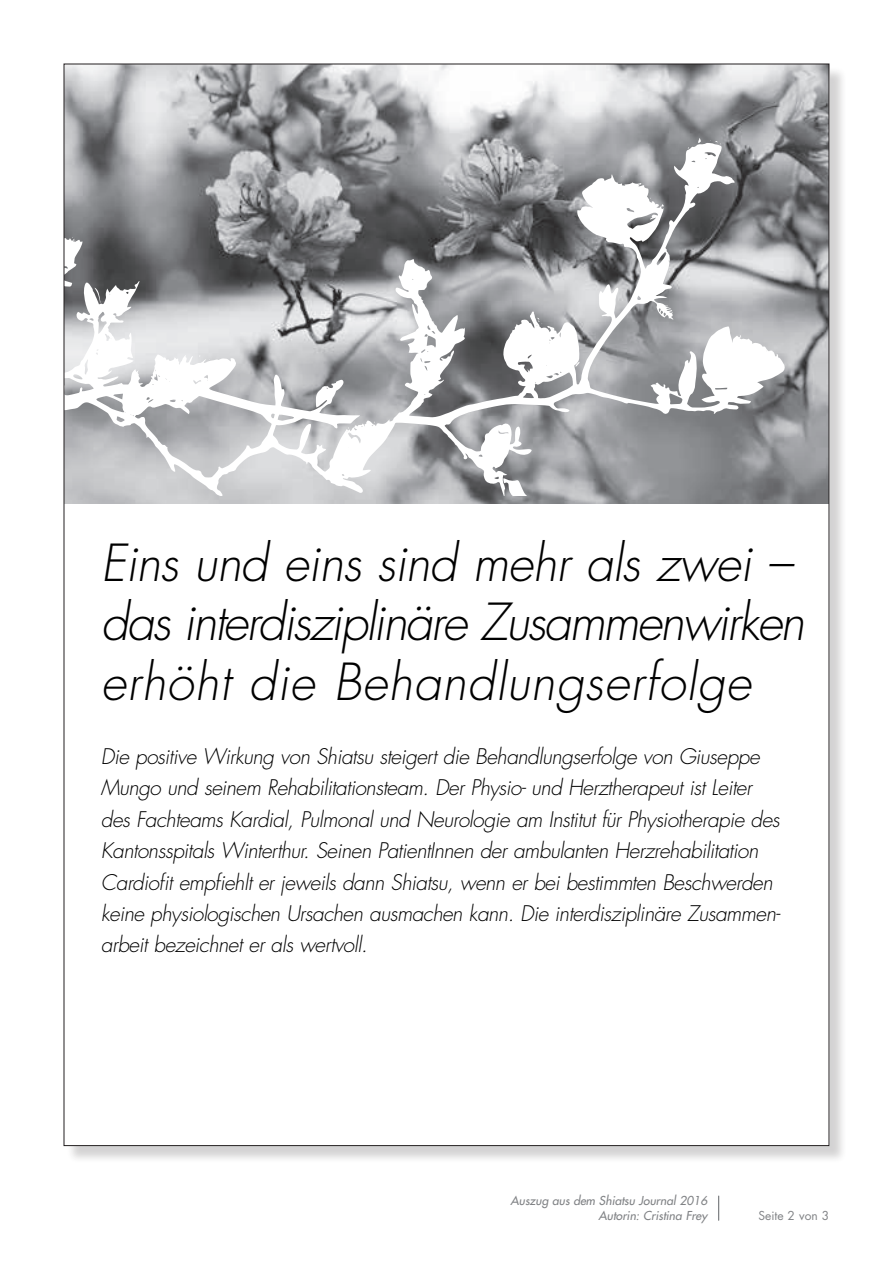
<style>
.page{position:relative;width:893px;height:1263px;background:#fff}
.page>*{position:absolute;margin:0;border:0;box-sizing:border-box;transform-origin:0 0}
.t1{font:italic 300 49.65px/59.7px "Futura";letter-spacing:-.015em;color:#000}
.t2{font:italic 300 21px/31.3px "Futura";letter-spacing:-.025em;color:#000}
.gs_rechts{font:italic 500 12px "Futura Std";color:#808285}
.t3{font:12px "Futura Std";color:#808285}
</style>
<div class="page">
<svg style="left:718px;top:1196px;width:1px;height:24px"></svg>
<div style="left:66px;top:66px;width:781px;height:1097px;background:#231f20;opacity:.2"></div>
<div style="left:64px;top:64px;width:765px;height:1081px;background:#fff"></div>
<img style="left:66px;top:66px;width:761px;height:437px">
<svg style="left:66px;top:143px;width:719px;height:352px"></svg>
<svg style="left:503px;top:478px;width:26px;height:17px"></svg>
<svg style="left:94px;top:288px;width:6px;height:15px"></svg>
<svg style="left:698px;top:138px;width:3px;height:5px"></svg>
<svg style="left:575px;top:362px;width:5px;height:5px"></svg>
<svg style="left:66px;top:233px;width:17px;height:54px"></svg>
<svg style="left:537px;top:318px;width:6px;height:6px"></svg>
<svg style="left:710px;top:140px;width:11px;height:4px"></svg>
<p class="t1" style="left:101px;top:533px;width:705px">Eins und eins sind mehr als zwei – das interdisziplinäre Zusammenwirken erhöht die Behandlungserfolge</p>
<p class="t2" style="left:101px;top:741px;width:681px">Die positive Wirkung von Shiatsu steigert die Behandlungserfolge von Giuseppe Mungo und seinem Rehabilitationsteam. Der Physio- und Herztherapeut ist Leiter des Fachteams Kardial, Pulmonal und Neurologie am Institut für Physiotherapie des Kantonsspitals Winterthur. Seinen PatientInnen der ambulanten Herzrehabilitation Cardiofit empfiehlt er jeweils dann Shiatsu, wenn er bei bestimmten Beschwerden keine physiologischen Ursachen ausmachen kann. Die interdisziplinäre Zusammen&shy;arbeit bezeichnet er als wertvoll.</p>
<p class="gs_rechts" style="left:510px;top:1193px;width:198px">Auszug aus dem Shiatsu Journal 2016</p>
<p class="gs_rechts" style="left:598px;top:1208px;width:110px">Autorin: Cristina Frey</p>
<p class="t3" style="left:758px;top:1208px;width:72px">Seite 2 von 3</p>
</div>
